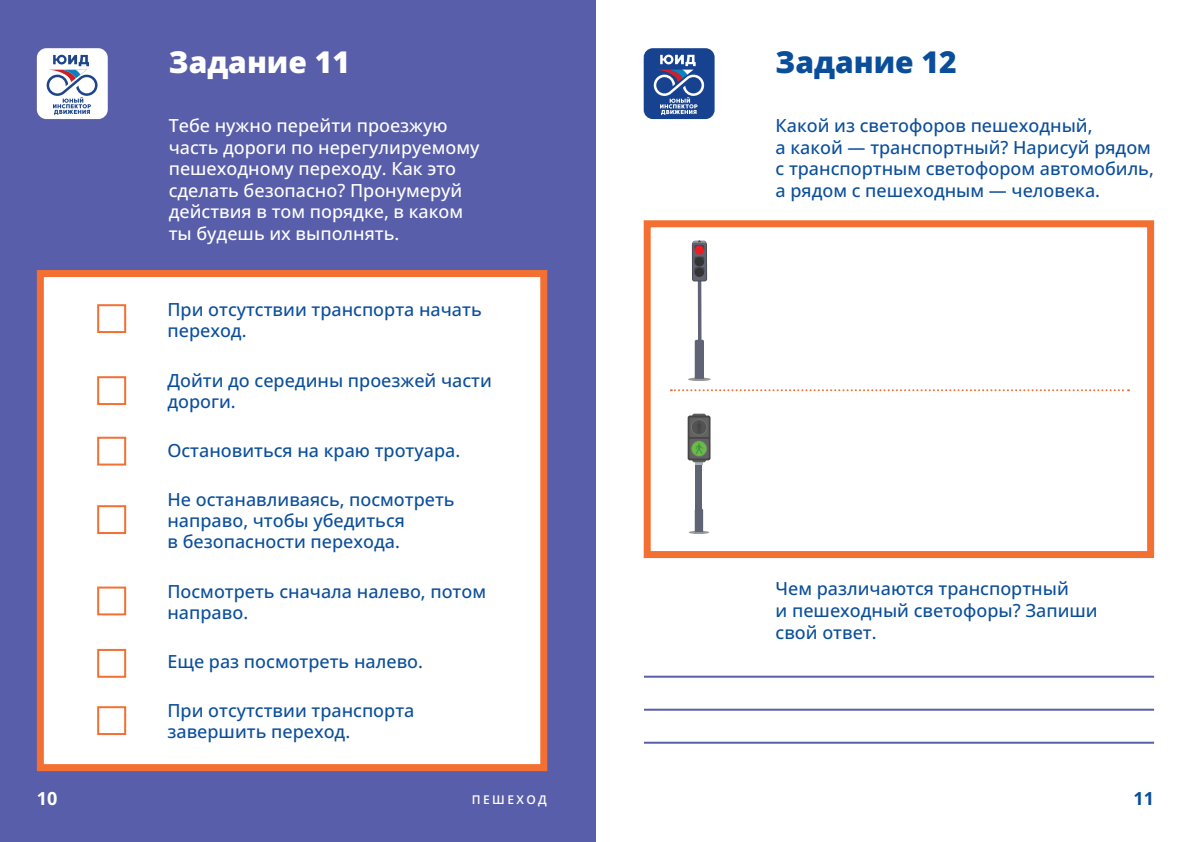
<style>
.page{position:relative;width:1191px;height:842px;background:#fff}
.page>*{position:absolute;margin:0;border:0;box-sizing:border-box;transform-origin:0 0}
.t1{font:800 30px "Open Sans";color:#0a4e9b}
.t2{font:800 30px "Open Sans";color:#fff}
.t3{font:500 18px/21px "Open Sans";color:#0a4e9b}
.t4{font:500 18px/21.6px "Open Sans";color:#fff}
.t5{font:700 18px "Open Sans";color:#fff}
.t6{font:700 18px "Open Sans";color:#0a4e9b}
.t7{font:600 12px "Open Sans";letter-spacing:.2em;color:#fff}
</style>
<div class="page">
<div style="left:0;top:0;width:595px;height:842px;background:#585eaa"></div>
<div style="left:643px;top:220px;width:511px;height:338px;background:#fff;border:7px solid #f37032"></div>
<hr style="left:698px;top:272px;width:3px;height:68px;background:#5f6373">
<svg style="left:692px;top:240px;width:15px;height:41px"></svg>
<svg style="left:688px;top:340px;width:22px;height:40px"></svg>
<hr style="left:644px;top:709px;width:510px;height:2px;background:#585eaa">
<hr style="left:644px;top:742px;width:510px;height:2px;background:#585eaa">
<hr style="left:644px;top:676px;width:510px;height:2px;background:#585eaa">
<div style="left:695px;top:416px;width:7px;height:96px;background:#5f6373"></div>
<hr style="left:688px;top:531px;width:21px;height:3px;background:#989898;border-radius:50%">
<svg style="left:694px;top:509px;width:9px;height:23px"></svg>
<svg style="left:695px;top:462px;width:7px;height:3px"></svg>
<div style="left:692px;top:414px;width:14px;height:48px;background:#545555;border-radius:2px"></div>
<div style="left:687px;top:415px;width:23px;height:45px;background:#464646;border-radius:2px"></div>
<div style="left:689px;top:417px;width:20px;height:20px;background:#626262"></div>
<div style="left:689px;top:439px;width:20px;height:19px;background:#626262"></div>
<div style="left:691px;top:419px;width:16px;height:16px;background:#6b6b6b;border-radius:50%"></div>
<div style="left:691px;top:420px;width:15px;height:15px;background:#535353;border-radius:50%"></div>
<svg style="left:691px;top:440px;width:16px;height:17px"></svg>
<div style="left:691px;top:441px;width:15px;height:15px;background:#68bd45;border-radius:50%"></div>
<svg style="left:697px;top:422px;width:4px;height:11px"></svg>
<svg style="left:695px;top:443px;width:8px;height:11px"></svg>
<svg style="left:671px;top:389px;width:458px;height:2px"></svg>
<div style="left:37px;top:48px;width:71px;height:71px;background:#fff;border-radius:10px"></div>
<svg style="left:47px;top:55px;width:51px;height:60px"></svg>
<div style="left:37px;top:270px;width:510px;height:501px;background:#fff;border:7px solid #f37032"></div>
<div style="left:97px;top:304px;width:29px;height:29px;background:#fff;border:2px solid #f37032"></div>
<div style="left:97px;top:376px;width:29px;height:29px;background:#fff;border:2px solid #f37032"></div>
<div style="left:97px;top:437px;width:29px;height:29px;background:#fff;border:2px solid #f37032"></div>
<div style="left:97px;top:505px;width:29px;height:29px;background:#fff;border:2px solid #f37032"></div>
<div style="left:97px;top:586px;width:29px;height:29px;background:#fff;border:2px solid #f37032"></div>
<div style="left:97px;top:649px;width:29px;height:29px;background:#fff;border:2px solid #f37032"></div>
<div style="left:97px;top:706px;width:29px;height:29px;background:#fff;border:2px solid #f37032"></div>
<div style="left:643px;top:48px;width:71px;height:71px;background:#17428f;border-radius:9px"></div>
<svg style="left:653px;top:55px;width:51px;height:60px"></svg>
<h1 class="t2" style="left:169px;top:42px;width:183px">Задание 11</h1>
<p class="t4" style="left:169px;top:114px;width:312px">Тебе нужно перейти проезжую часть дороги по нерегулируемому пешеходному переходу. Как это сделать безопасно? Пронумеруй действия в том порядке, в каком ты будешь их выполнять.</p>
<p class="t3" style="left:167px;top:299px;width:316px">При отсутствии транспорта начать переход.</p>
<p class="t3" style="left:167px;top:369px;width:326px">Дойти до середины проезжей части дороги.</p>
<p class="t3" style="left:167px;top:439px;width:294px">Остановиться на краю тротуара.</p>
<p class="t3" style="left:167px;top:489px;width:289px">Не останавливаясь, посмотреть направо, чтобы убедиться<br>в безопасности перехода.</p>
<p class="t3" style="left:167px;top:580px;width:320px">Посмотреть сначала налево, потом направо.</p>
<p class="t3" style="left:167px;top:650px;width:257px">Еще раз посмотреть налево.</p>
<p class="t3" style="left:167px;top:700px;width:248px">При отсутствии транспорта завершить переход.</p>
<h1 class="t1" style="left:775px;top:42px;width:183px">Задание 12</h1>
<p class="t3" style="left:775px;top:114px;width:380px;line-height:21.6px">Какой из светофоров пешеходный,<br>а какой — транспортный? Нарисуй рядом с транспортным светофором автомобиль, а рядом с пешеходным — человека.</p>
<p class="t3" style="left:775px;top:578px;width:324px;line-height:21.6px">Чем различаются транспортный<br>и пешеходный светофоры? Запиши свой ответ.</p>
<p class="t5" style="left:37px;top:786px;width:22px">10</p>
<p class="t6" style="left:1133px;top:786px;width:22px">11</p>
<p class="t7" style="left:472px;top:792px;width:76px">ПЕШЕХОД</p>
</div>
